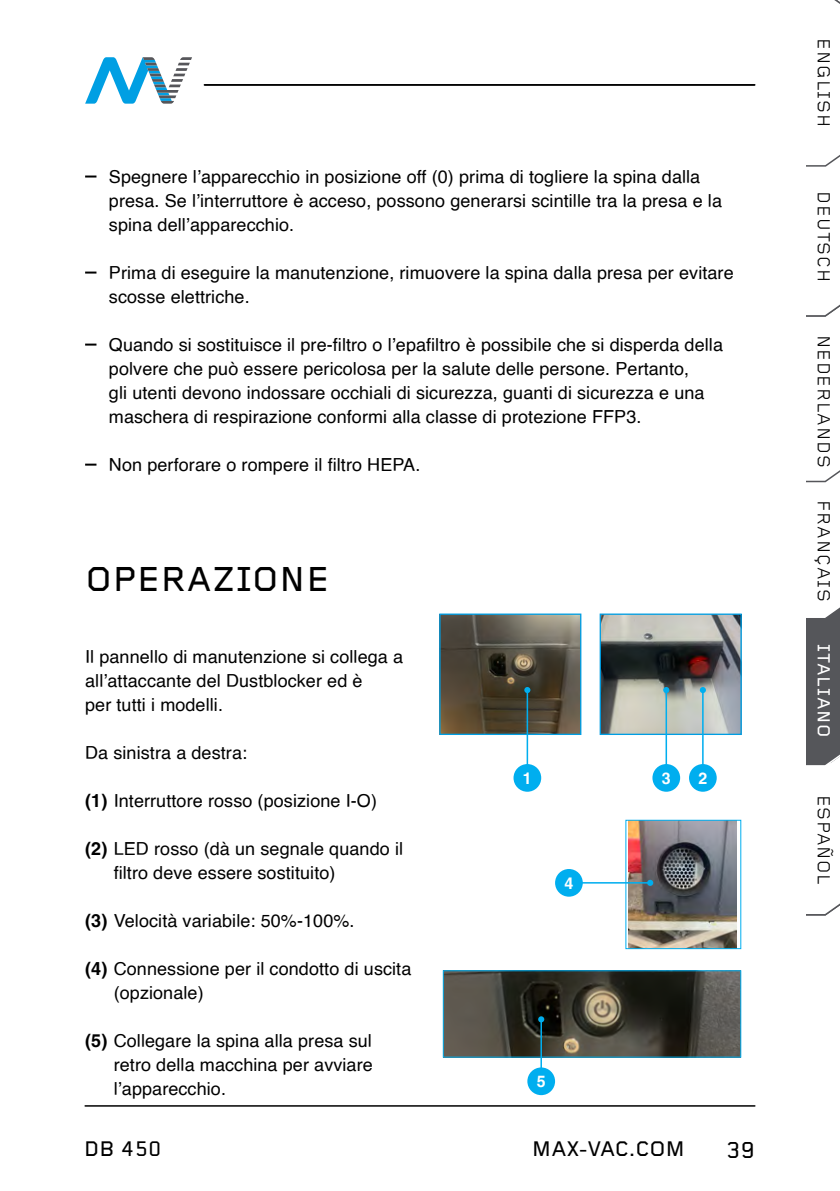
<style>
.page{position:relative;width:840px;height:1191px;background:#fff}
.page>*{position:absolute;margin:0;border:0;box-sizing:border-box;transform-origin:0 0}
.t1{font:500 36px "Foundry Gridnik";letter-spacing:.015em;color:#000}
.t2{font:500 24px "Foundry Gridnik";color:#000}
.t3{font:500 22px "Foundry Gridnik";color:#000}
.t4{font:18.2px "Foundry Gridnik";letter-spacing:.055em;color:#000}
.t5{font:500 18.2px "Foundry Gridnik";letter-spacing:.055em;color:#fff}
.t6{font:18px/24px "Helvetica";letter-spacing:.005em;color:#000}
.t7{font:700 16px "Helvetica";color:#fff}
.s1{font-weight:700}
</style>
<div class="page">
<hr style="left:85px;top:1105px;width:669px;height:1px;background:#000">
<svg style="left:85px;top:57px;width:107px;height:47px"></svg>
<hr style="left:204px;top:84px;width:550px;height:2px;background:#000">
<svg style="left:806px;top:0;width:33px;height:916px"></svg>
<div style="left:805px;top:175px;width:25px;height:123px;background:#fff"></div>
<svg style="left:85px;top:175px;width:11px;height:2px"></svg>
<svg style="left:85px;top:271px;width:11px;height:2px"></svg>
<svg style="left:85px;top:343px;width:11px;height:2px"></svg>
<svg style="left:85px;top:463px;width:11px;height:2px"></svg>
<img style="left:601px;top:615px;width:138px;height:118px">
<div style="left:599px;top:613px;width:142px;height:122px;border:1px solid #009ee3"></div>
<img style="left:628px;top:821px;width:108px;height:126px">
<div style="left:625px;top:819px;width:115px;height:130px;border:1px solid #00aeef"></div>
<img style="left:444px;top:972px;width:294px;height:83px">
<div style="left:442px;top:970px;width:298px;height:87px;border:1px solid #00aeef"></div>
<div style="left:527px;top:1067px;width:27px;height:28px;background:#00aeef;border-radius:50%"></div>
<hr style="left:540px;top:1019px;width:1px;height:50px;background:#00aeef">
<svg style="left:538px;top:1016px;width:6px;height:6px"></svg>
<div style="left:688px;top:764px;width:28px;height:27px;background:#00aeef;border-radius:50%"></div>
<hr style="left:701px;top:690px;width:2px;height:76px;background:#00aeef">
<svg style="left:699px;top:687px;width:6px;height:6px"></svg>
<div style="left:652px;top:764px;width:27px;height:27px;background:#00aeef;border-radius:50%"></div>
<hr style="left:665px;top:690px;width:1px;height:76px;background:#00aeef">
<svg style="left:663px;top:687px;width:6px;height:6px"></svg>
<div style="left:554px;top:869px;width:28px;height:27px;background:#00aeef;border-radius:50%"></div>
<hr style="left:580px;top:882px;width:69px;height:1px;background:#00aeef">
<svg style="left:646px;top:879px;width:7px;height:7px"></svg>
<img style="left:441px;top:615px;width:138px;height:118px">
<div style="left:439px;top:613px;width:142px;height:122px;border:1px solid #009ee3"></div>
<div style="left:513px;top:764px;width:28px;height:27px;background:#00aeef;border-radius:50%"></div>
<hr style="left:526px;top:690px;width:2px;height:76px;background:#00aeef">
<svg style="left:524px;top:687px;width:6px;height:6px"></svg>
<p class="t6" style="left:109px;top:165px;width:614px">Spegnere l’apparecchio in posizione off (0) prima di togliere la spina dalla presa. Se l’interruttore è acceso, possono generarsi scintille tra la presa e la spina dell’apparecchio.</p>
<p class="t6" style="left:109px;top:261px;width:626px">Prima di eseguire la manutenzione, rimuovere la spina dalla presa per evitare scosse elettriche.</p>
<p class="t6" style="left:109px;top:333px;width:615px">Quando si sostituisce il pre-filtro o l’epafiltro è possibile che si disperda della polvere che può essere pericolosa per la salute delle persone. Pertanto,<br>gli utenti devono indossare occhiali di sicurezza, guanti di sicurezza e una maschera di respirazione conformi alla classe di protezione FFP3.</p>
<p class="t6" style="left:109px;top:453px;width:313px">Non perforare o rompere il filtro HEPA.</p>
<h1 class="t1" style="left:85px;top:559px;width:245px">OPERAZIONE</h1>
<p class="t6" style="left:85px;top:645px;width:319px">Il pannello di manutenzione si collega a all’attaccante del Dustblocker ed è<br>per tutti i modelli.</p>
<p class="t6" style="left:85px;top:741px;width:163px">Da sinistra a destra:</p>
<p class="t6" style="left:85px;top:789px;width:293px"><span class="s1">(1)</span> Interruttore rosso (posizione I-O)</p>
<p class="t6" style="left:114px;top:837px;width:291px;text-indent:-29px"><span class="s1">(2)</span> LED rosso (dà un segnale quando il filtro deve essere sostituito)</p>
<p class="t6" style="left:85px;top:909px;width:271px"><span class="s1">(3)</span> Velocità variabile: 50%-100%.</p>
<p class="t6" style="left:114px;top:957px;width:299px;text-indent:-29px"><span class="s1">(4)</span> Connessione per il condotto di uscita (opzionale)</p>
<p class="t6" style="left:114px;top:1029px;width:260px;text-align:justify;text-indent:-29px"><span class="s1">(5)</span> Collegare la spina alla presa sul retro della macchina per avviare l’apparecchio.</p>
<p class="t7" style="left:522px;top:768px;width:10px">1</p>
<p class="t7" style="left:564px;top:873px;width:10px">4</p>
<p class="t7" style="left:536px;top:1071px;width:10px">5</p>
<p class="t7" style="left:661px;top:768px;width:10px">3</p>
<p class="t7" style="left:698px;top:768px;width:10px">2</p>
<p class="t3" style="left:84px;top:1137px;width:79px">DB 450</p>
<p class="t3" style="left:531px;top:1137px;width:155px">MAX-VAC.COM</p>
<h2 class="t2" style="left:725px;top:1136px;width:31px">39</h2>
<p class="t4" style="left:833px;top:38px;width:90px;rotate:90deg">ENGLISH</p>
<p class="t4" style="left:833px;top:191px;width:92px;rotate:90deg">DEUTSCH</p>
<p class="t4" style="left:833px;top:335px;width:134px;rotate:90deg">NEDERLANDS</p>
<p class="t4" style="left:833px;top:500px;width:103px;rotate:90deg">FRANÇAIS</p>
<p class="t5" style="left:833px;top:644px;width:95px;rotate:90deg">ITALIANO</p>
<p class="t4" style="left:833px;top:795px;width:91px;rotate:90deg">ESPAÑOL</p>
</div>
